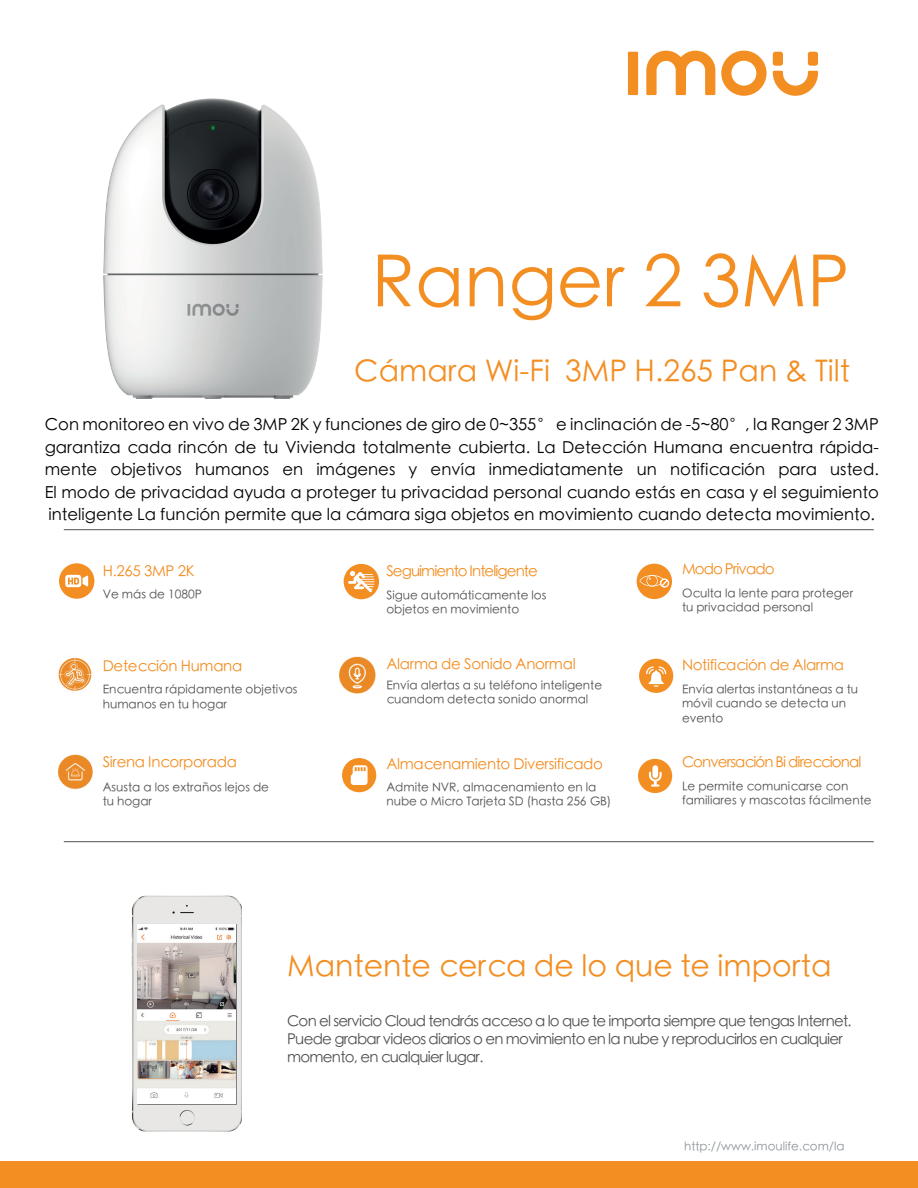
<style>
.page{position:relative;width:918px;height:1188px;background:#fff}
.page>*{position:absolute;margin:0;border:0;box-sizing:border-box;transform-origin:0 0}
.t1{font:72px "ST Xihei";color:#f38e22}
.t2{font:30px "ST Xihei";color:#f38e22}
.t3{font:16.5px/22.5px "ST Xihei";color:#000001;text-align:justify}
.t4{font:15px/18px "ST Xihei";letter-spacing:-.05em;color:#505153}
.t5{font:15px "ST Xihei";letter-spacing:-.02em;color:#f38e22}
.t6{font:15px "ST Xihei";letter-spacing:-.06em;color:#f38e22}
.t7{font:12px/14.4px "ST Xihei";color:#505153}
.t8{font:11.85px "ST Xihei";color:#8e9598}
</style>
<div class="page">
<hr style="left:64px;top:841px;width:810px;height:1px;background:#505153">
<hr style="left:64px;top:529px;width:810px;height:1px;background:#505153">
<div style="left:59px;top:563px;width:35px;height:36px;background:#f38e22;border-radius:50%"></div>
<svg style="left:65px;top:575px;width:23px;height:12px"></svg>
<div style="left:638px;top:759px;width:34px;height:34px;background:#f38e22;border-radius:50%"></div>
<svg style="left:649px;top:765px;width:13px;height:22px"></svg>
<img style="left:132px;top:896px;width:110px;height:235px">
<svg style="left:137px;top:924px;width:100px;height:181px"></svg>
<img style="left:138px;top:927px;width:98px;height:172px">
<hr style="left:138px;top:924px;width:98px;height:3px;background:#fff">
<div style="left:138px;top:1099px;width:98px;height:5px;background:#fff"></div>
<div style="left:0;top:1161px;width:918px;height:27px;background:#f38e22"></div>
<div style="left:342px;top:758px;width:34px;height:34px;background:#f38e22;border-radius:50%"></div>
<svg style="left:351px;top:765px;width:17px;height:20px"></svg>
<div style="left:639px;top:659px;width:34px;height:34px;background:#f38e22;border-radius:50%"></div>
<svg style="left:646px;top:667px;width:20px;height:20px"></svg>
<div style="left:628px;top:52px;width:10px;height:43px;background:#f38e22"></div>
<svg style="left:721px;top:51px;width:46px;height:45px"></svg>
<div style="left:773px;top:52px;width:10px;height:14px;background:#f38e22;border-radius:3px"></div>
<div style="left:808px;top:52px;width:10px;height:14px;background:#f38e22;border-radius:3px"></div>
<svg style="left:773px;top:71px;width:45px;height:25px"></svg>
<svg style="left:646px;top:51px;width:69px;height:44px"></svg>
<div style="left:637px;top:564px;width:35px;height:35px;background:#f38e22;border-radius:50%"></div>
<svg style="left:640px;top:575px;width:29px;height:13px"></svg>
<div style="left:344px;top:564px;width:35px;height:35px;background:#f38e22;border-radius:50%"></div>
<svg style="left:348px;top:571px;width:27px;height:21px"></svg>
<img style="left:103px;top:98px;width:220px;height:301px">
<img style="left:58px;top:657px;width:34px;height:34px">
<img style="left:339px;top:656px;width:37px;height:38px">
<img style="left:57px;top:754px;width:36px;height:36px">
<h1 class="t1" style="left:371px;top:249px;width:480px">Ranger 2 3MP</h1>
<h2 class="t2" style="left:354px;top:357px;width:497px">Cámara Wi-Fi 3MP H.265 Pan &amp; Tilt</h2>
<p class="t3" style="left:45px;top:414px;width:836px">Con monitoreo en vivo de 3MP 2K y funciones de giro de 0~355° e inclinación de -5~80°, la Ranger 2 3MP garantiza cada rincón de tu Vivienda totalmente cubierta. La Detección Humana encuentra rápida&shy;mente objetivos humanos en imágenes y envía inmediatamente un notificación para usted.<br>El modo de privacidad ayuda a proteger tu privacidad personal cuando estás en casa y el seguimiento inteligente La función permite que la cámara siga objetos en movimiento cuando detecta movimiento.</p>
<p class="t5" style="left:103px;top:564px;width:93px">H.265 3MP 2K</p>
<p class="t6" style="left:386px;top:564px;width:153px">Seguimiento Inteligente</p>
<p class="t6" style="left:682px;top:562px;width:94px">Modo Privado</p>
<p class="t7" style="left:103px;top:588px;width:101px">Ve más de 1080P</p>
<p class="t7" style="left:386px;top:588px;width:162px">Sigue automáticamente los objetos en movimiento</p>
<p class="t7" style="left:682px;top:586px;width:173px">Oculta la lente para proteger tu privacidad personal</p>
<p class="t5" style="left:103px;top:659px;width:141px">Detección Humana</p>
<p class="t5" style="left:386px;top:657px;width:191px">Alarma de Sonido Anormal</p>
<p class="t5" style="left:682px;top:658px;width:164px">Notificación de Alarma</p>
<p class="t7" style="left:103px;top:683px;width:196px">Encuentra rápidamente objetivos humanos en tu hogar</p>
<p class="t7" style="left:386px;top:678px;width:217px">Envía alertas a su teléfono inteligente cuandom detecta sonido anormal</p>
<p class="t7" style="left:682px;top:682px;width:178px">Envía alertas instantáneas a tu móvil cuando se detecta un evento</p>
<p class="t5" style="left:103px;top:755px;width:136px">Sirena Incorporada</p>
<p class="t5" style="left:386px;top:757px;width:218px">Almacenamiento Diversificado</p>
<p class="t6" style="left:682px;top:755px;width:181px">Conversación Bi direccional</p>
<p class="t7" style="left:103px;top:780px;width:168px">Asusta a los extraños lejos de tu hogar</p>
<p class="t7" style="left:386px;top:780px;width:227px">Admite NVR, almacenamiento en la nube o Micro Tarjeta SD (hasta 256 GB)</p>
<p class="t7" style="left:682px;top:779px;width:191px">Le permite comunicarse con familiares y mascotas fácilmente</p>
<h2 class="t2" style="left:287px;top:952px;width:546px">Mantente cerca de lo que te importa</h2>
<p class="t4" style="left:287px;top:1013px;width:566px">Con el servicio Cloud tendrás acceso a lo que te importa siempre que tengas Internet.<br>Puede grabar videos diarios o en movimiento en la nube y reproducirlos en cualquier momento, en cualquier lugar.</p>
<p class="t8" style="left:684px;top:1141px;width:162px">http://www.imoulife.com/la</p>
</div>
